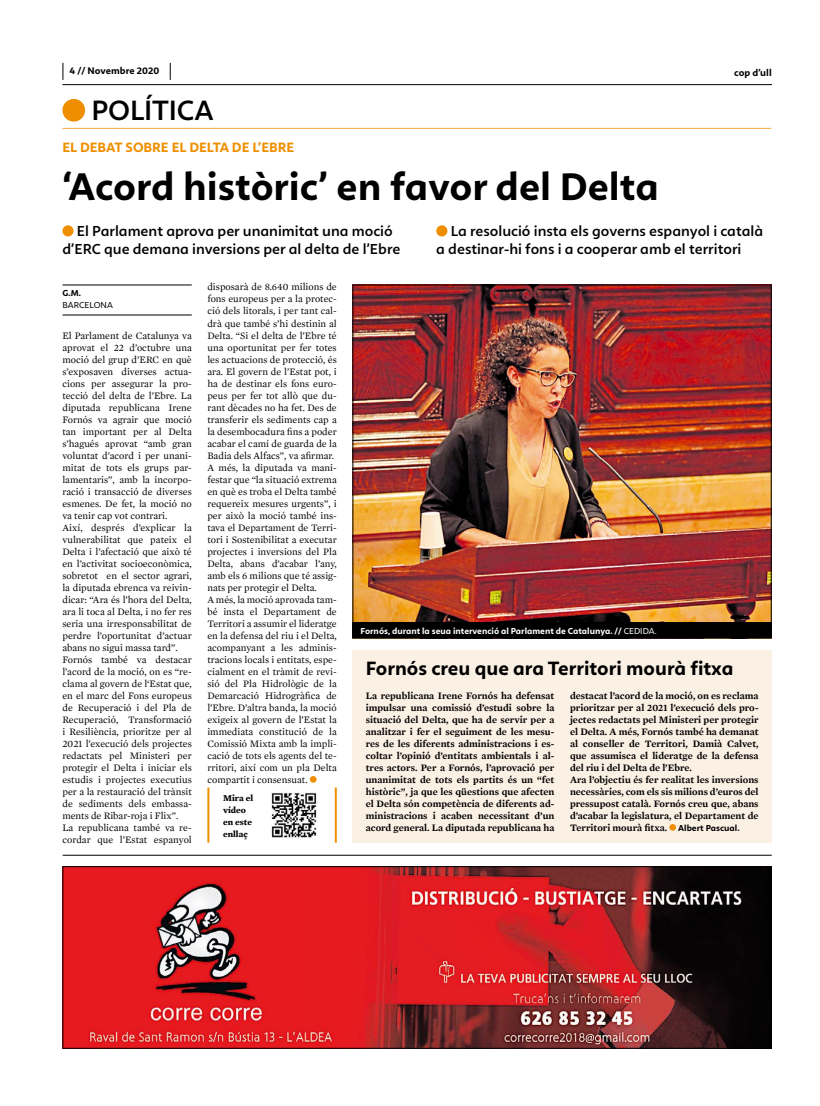
<style>
.page{position:relative;width:820px;height:1106px;background:#fff}
.page>*{position:absolute;margin:0;border:0;box-sizing:border-box;transform-origin:0 0}
.t1{font:700 40px "Calima";color:#000}
.t2{font:600 29px "Calima";letter-spacing:-.005em;color:#000}
.t3{font:700 20px "Calima";color:#000}
.t4{font:600 15px/18px "Calima";color:#000;text-align:center}
.t5{font:700 14px "Calima";color:#ef8f00}
.t6{font:10px/12px "Mercury Text G1";color:#000}
.t7{font:600 10px/12px "Mercury Text G1";color:#000;text-align:justify}
.t8{font:700 10px "Calima";color:#000}
.t9{font:700 9px "Calima";color:#fff}
.t10{font:700 9px/12px "Mercury Text G1";color:#000}
.t11{font:9px "Calima";color:#000}
.t12{font:700 9px "Calima";color:#000}
.s1{font-weight:400}
.s2{font-family:"Calima";font-weight:700;font-size:9px}
</style>
<div class="page">
<hr style="left:62px;top:84px;width:709px;height:1px;background:#000">
<svg style="left:62px;top:63px;width:1px;height:17px"></svg>
<svg style="left:170px;top:63px;width:1px;height:17px"></svg>
<hr style="left:62px;top:128px;width:709px;height:1px;background:#f4ab47">
<hr style="left:63px;top:854px;width:708px;height:1px;background:#000">
<div style="left:62px;top:225px;width:11px;height:11px;background:#ef8f00;border-radius:50%"></div>
<div style="left:436px;top:225px;width:11px;height:11px;background:#ef8f00;border-radius:50%"></div>
<svg style="left:310px;top:776px;width:6px;height:6px"></svg>
<hr style="left:62px;top:314px;width:130px;height:1px;background:#000">
<hr style="left:62px;top:284px;width:130px;height:1px;background:#000">
<img style="left:354px;top:286px;width:415px;height:336px">
<div style="left:352px;top:622px;width:419px;height:16px;background:#000"></div>
<div style="left:62px;top:99px;width:23px;height:23px;background:#ef8f00;border-radius:50%"></div>
<img style="left:64px;top:868px;width:705px;height:178px">
<div style="left:62px;top:866px;width:709px;height:182px;border:1px solid #000"></div>
<hr style="left:207px;top:787px;width:2px;height:55px;background:#ef8f00">
<hr style="left:334px;top:787px;width:2px;height:55px;background:#ef8f00">
<img style="left:271px;top:792px;width:46px;height:46px">
<div style="left:352px;top:650px;width:419px;height:192px;background:#fbf0e4"></div>
<svg style="left:669px;top:824px;width:6px;height:6px"></svg>
<p class="t8" style="left:69px;top:65px;width:91px">4 // Novembre 2020</p>
<p class="t8" style="left:734px;top:67px;width:39px">cop d’ull</p>
<h2 class="t2" style="left:91px;top:94px;width:124px">POLÍTICA</h2>
<h3 class="t5" style="left:62px;top:140px;width:233px">EL DEBAT SOBRE EL DELTA DE L’EBRE</h3>
<h1 class="t1" style="left:62px;top:164px;width:597px">‘Acord històric’ en favor del Delta</h1>
<h3 class="t4" style="left:62px;top:222px;width:339px">El Parlament aprova per unanimitat una moció d’ERC que demana inversions per al delta de l’Ebre</h3>
<h3 class="t4" style="left:436px;top:222px;width:328px;text-align:left;text-indent:14px">La resolució insta els governs espanyol i català a destinar-hi fons i a cooperar amb el territori</h3>
<p class="t12" style="left:62px;top:288px;width:20px">G.M.</p>
<p class="t11" style="left:62px;top:300px;width:52px">BARCELONA</p>
<p class="t6" style="left:62px;top:329px;width:131px">El Parlament de Catalunya va aprovat el 22 d’octubre una moció del grup d’ERC en què s’exposaven diverses actua&shy;cions per assegurar la pro&shy;tecció del delta de l’Ebre. La diputada republicana Irene<br>Fornós va agrair que moció tan important per al Delta s’hagués aprovat “amb gran voluntat d’acord i per unani&shy;mitat de tots els grups par&shy;lamentaris”, amb la incorpo&shy;ració i transacció de diverses esmenes. De fet, la moció no va tenir cap vot contrari.<br>Així, després d’explicar la vulnerabilitat que pateix el<br>Delta i l’afectació que això té en l’activitat socioeconòmica, sobretot en el sector agrari, la diputada ebrenca va reivin&shy;dicar: “Ara és l’hora del Delta, ara li toca al Delta, i no fer res seria una irresponsabilitat de perdre l’oportunitat d’actuar abans no sigui massa tard”.<br>Fornós també va destacar l’acord de la moció, on es “re&shy;clama al govern de l‘Estat que, en el marc del Fons europeus de Recuperació i del Pla de<br>Recuperació, Transformació i Resiliència, prioritze per al<br>2021 l’execució dels projectes redactats pel Ministeri per protegir el Delta i iniciar els estudis i projectes executius per a la restauració del trànsit de sediments dels embassa&shy;ments de Ribar-roja i Flix”.<br>La republicana també va re&shy;cordar que l’Estat espanyol</p>
<p class="t6" style="left:207px;top:281px;width:131px">disposarà de 8.640 milions de fons europeus per a la protec&shy;ció dels litorals, i per tant cal&shy;drà que també s’hi destinin al<br>Delta. “Si el delta de l’Ebre té una oportunitat per fer totes les actuacions de protecció, és ara. El govern de l’Estat pot, i ha de destinar els fons euro&shy;peus per fer tot allò que du&shy;rant dècades no ha fet. Des de transferir els sediments cap a la desembocadura fins a poder acabar el camí de guarda de la<br>Badia dels Alfacs”, va afirmar.<br>A més, la diputada va mani&shy;festar que “la situació extrema en què es troba el Delta també requereix mesures urgents”, i per això la moció també ins&shy;tava el Departament de Terri&shy;tori i Sostenibilitat a executar projectes i inversions del Pla<br>Delta, abans d’acabar l’any, amb els 6 milions que té assig&shy;nats per protegir el Delta.<br>A més, la moció aprovada tam&shy;bé insta el Departament de<br>Territori a assumir el lideratge en la defensa del riu i el Delta, acompanyant a les adminis&shy;tracions locals i entitats, espe&shy;cialment en el tràmit de revi&shy;sió del Pla Hidrològic de la<br>Demarcació Hidrogràfica de l’Ebre. D’altra banda, la moció exigeix al govern de l’Estat la immediata constitució de la<br>Comissió Mixta amb la impli&shy;cació de tots els agents del te&shy;rritori, així com un pla Delta compartit i consensuat.</p>
<p class="t10" style="left:223px;top:791px;width:31px">Mira el vídeo en este enllaç</p>
<p class="t9" style="left:360px;top:625px;width:297px">Fornós, durant la seua intervenció al Parlament de Catalunya. // <span class="s1">CEDIDA.</span></p>
<h3 class="t3" style="left:365px;top:656px;width:369px">Fornós creu que ara Territori mourà fitxa</h3>
<p class="t7" style="left:365px;top:689px;width:190px">La republicana Irene Fornós ha defensat impulsar una comissió d’estudi sobre la situació del Delta, que ha de servir per a analitzar i fer el seguiment de les mesu&shy;res de les diferents administracions i es&shy;coltar l’opinió d’entitats ambientals i al&shy;tres actors. Per a Fornós, l’aprovació per unanimitat de tots els partits és un “fet històric”, ja que les qüestions que afecten el Delta són competència de diferents ad&shy;ministracions i acaben necessitant d’un acord general. La diputada republicana ha</p>
<p class="t7" style="left:569px;top:689px;width:190px;text-align:left">destacat l’acord de la moció, on es reclama prioritzar per al 2021 l’execució dels pro&shy;jectes redactats pel Ministeri per protegir el Delta. A més, Fornós també ha demanat al conseller de Territori, Damià Calvet, que assumisca el lideratge de la defensa del riu i del Delta de l’Ebre.<br>Ara l’objectiu és fer realitat les inversions necessàries, com els sis milions d’euros del pressupost català. Fornós creu que, abans d’acabar la legislatura, el Departament de Territori mourà fitxa. <span class="s2">Albert Pascual.</span></p>
</div>
